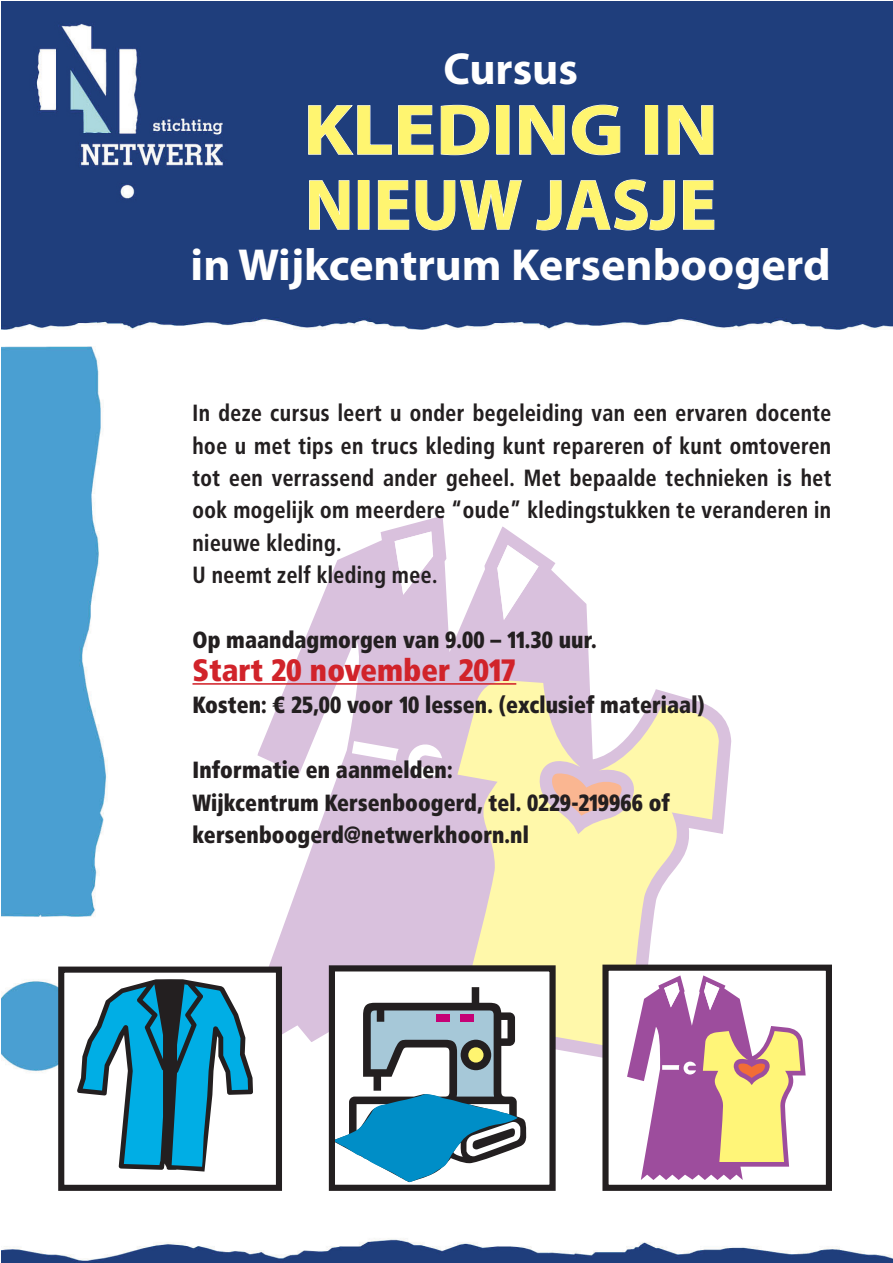
<style>
.page{position:relative;width:893px;height:1263px;background:#fff}
.page>*{position:absolute;margin:0;border:0;box-sizing:border-box;transform-origin:0 0}
.t1{font:700 72px/75px "Myriad Pro";color:#fff570;scale:1.11 1}
.t2{font:700 45px "Myriad Pro";color:#fff}
.t3{font:900 30.9px "Transit";color:#d1232a}
.t4{font:700 23.4px/32.4px "Transit";color:#231f20;scale:.92 1}
.t5{font:900 23.4px/32.4px "Transit";color:#231f20;scale:.92 1}
</style>
<div class="page">
<img style="left:2px;top:1px;width:891px;height:1262px">
<svg style="left:246px;top:516px;width:485px;height:561px;fill:#d9c1dd"></svg>
<svg style="left:395px;top:531px;width:38px;height:64px"></svg>
<svg style="left:497px;top:545px;width:42px;height:75px"></svg>
<svg style="left:457px;top:680px;width:262px;height:369px;fill:#fff8aa"></svg>
<svg style="left:551px;top:772px;width:71px;height:44px;background:#ebbcb2"></svg>
<svg style="left:352px;top:741px;width:47px;height:20px"></svg>
<svg style="left:408px;top:744px;width:34px;height:36px"></svg>
<svg style="left:308px;top:105px;width:84px;height:50px;background:#355189"></svg>
<svg style="left:398px;top:105px;width:36px;height:50px;background:#3d588e"></svg>
<svg style="left:440px;top:105px;width:50px;height:50px;background:#365289"></svg>
<svg style="left:519px;top:105px;width:46px;height:50px;background:#3c568c"></svg>
<svg style="left:572px;top:104px;width:48px;height:51px;background:#37528a"></svg>
<div style="left:645px;top:105px;width:13px;height:50px;border:1px solid #fff"></div>
<svg style="left:667px;top:105px;width:47px;height:50px;background:#3b568c"></svg>
<svg style="left:309px;top:180px;width:41px;height:50px;background:#3e598e"></svg>
<div style="left:358px;top:180px;width:11px;height:50px;border:1px solid #fff"></div>
<svg style="left:378px;top:180px;width:31px;height:50px;background:#3f598e"></svg>
<svg style="left:415px;top:180px;width:107px;height:51px;background:#38538a"></svg>
<svg style="left:536px;top:179px;width:139px;height:52px;background:#345088"></svg>
<svg style="left:683px;top:180px;width:32px;height:50px;background:#3f598e"></svg>
<hr style="left:192px;top:683px;width:324px;height:2px;background:#d1232a">
<div style="left:61px;top:969px;width:218px;height:219px;background:#fff"></div>
<svg style="left:77px;top:979px;width:176px;height:192px"></svg>
<div style="left:58px;top:966px;width:224px;height:225px;border:6px solid #231f20"></div>
<div style="left:605px;top:968px;width:224px;height:220px;background:#fff"></div>
<svg style="left:627px;top:975px;width:179px;height:205px"></svg>
<div style="left:602px;top:964px;width:230px;height:227px;border:6px solid #231f20"></div>
<div style="left:332px;top:968px;width:221px;height:220px;background:#fff"></div>
<svg style="left:336px;top:987px;width:191px;height:195px"></svg>
<div style="left:329px;top:965px;width:227px;height:226px;border:6px solid #231f20"></div>
<h2 class="t2" style="left:443px;top:39px;width:136px">Cursus</h2>
<h1 class="t1" style="left:303px;top:90px;width:375px">KLEDING IN<br>NIEUW JASJE</h1>
<h2 class="t2" style="left:191px;top:236px;width:642px">in Wijkcentrum Kersenboogerd</h2>
<p class="t4" style="left:192px;top:397px;width:696px">In deze cursus leert u onder begeleiding van een ervaren docente hoe u met tips en trucs kleding kunt repareren of kunt omtoveren tot een verrassend ander geheel. Met bepaalde technieken is het ook mogelijk om meerdere “oude” kledingstukken te veranderen in nieuwe kleding.<br>U neemt zelf kleding mee.</p>
<p class="t5" style="left:192px;top:624px;width:441px">Op maandagmorgen van 9.00 – 11.30 uur.</p>
<h3 class="t3" style="left:192px;top:651px;width:325px">Start 20 november 2017</h3>
<p class="t5" style="left:192px;top:689px;width:558px">Kosten: € 25,00 voor 10 lessen. (exclusief materiaal)</p>
<p class="t5" style="left:192px;top:754px;width:521px">Informatie en aanmelden:<br>Wijkcentrum Kersenboogerd, tel. 0229-219966 of kersenboogerd@netwerkhoorn.nl</p>
</div>
